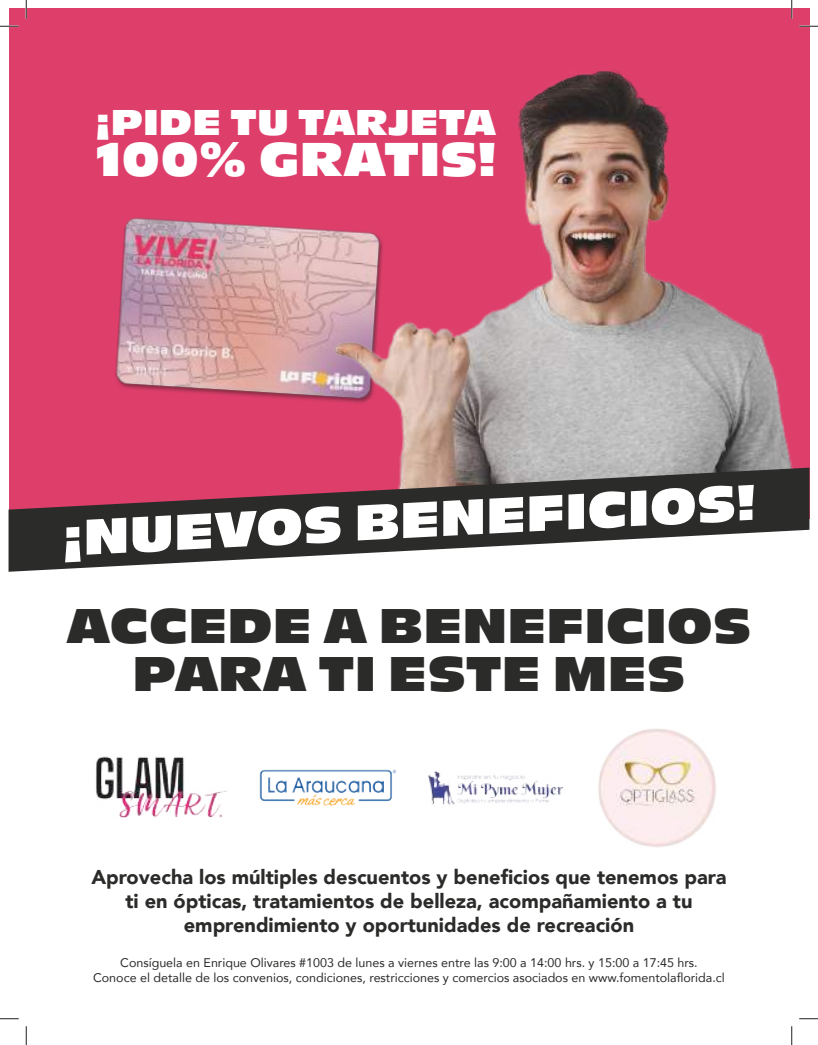
<style>
.page{position:relative;width:818px;height:1045px;background:#fff}
.page>*{position:absolute;margin:0;border:0;box-sizing:border-box;transform-origin:0 0}
.t1{font:800 48.75px "New Nord Wide";color:#fff}
.t2{font:800 47.5px/48.8px "New Nord Wide";color:#2b2b2a;text-align:center}
.t3{font:800 46.25px "New Nord Wide";color:#fff}
.t4{font:800 35px "New Nord Wide";color:#fff}
.t5{font:900 20px/24px "Avenir";color:#2b2b2a;text-align:center}
.t6{font:12.5px/15px "Avenir";color:#2b2b2a;text-align:center}
</style>
<div class="page">
<div style="left:9px;top:9px;width:800px;height:510px;background:#dd3e6a"></div>
<img style="left:115px;top:217px;width:214px;height:184px">
<img style="left:329px;top:69px;width:464px;height:398px">
<svg style="left:9px;top:467px;width:800px;height:105px;fill:#2b2b2a"></svg>
<img style="left:96px;top:756px;width:131px;height:62px">
<img style="left:259px;top:769px;width:138px;height:37px">
<img style="left:428px;top:771px;width:135px;height:34px">
<img style="left:598px;top:729px;width:118px;height:118px">
<svg style="left:0;top:25px;width:19px;height:2px"></svg>
<svg style="left:799px;top:25px;width:19px;height:2px"></svg>
<svg style="left:0;top:1018px;width:19px;height:1px"></svg>
<svg style="left:799px;top:1018px;width:19px;height:1px"></svg>
<svg style="left:25px;top:0;width:2px;height:19px"></svg>
<svg style="left:25px;top:1026px;width:2px;height:19px"></svg>
<svg style="left:791px;top:0;width:1px;height:19px"></svg>
<svg style="left:791px;top:1026px;width:1px;height:19px"></svg>
<h3 class="t4" style="left:96px;top:99px;width:402px">¡PIDE TU TARJETA</h3>
<h3 class="t3" style="left:96px;top:129px;width:402px">100% GRATIS!</h3>
<h1 class="t1" style="left:60px;top:507px;width:695px;rotate:-3deg">¡NUEVOS BENEFICIOS!</h1>
<h2 class="t2" style="left:67px;top:602px;width:686px">ACCEDE A BENEFICIOS<br>PARA TI ESTE MES</h2>
<h3 class="t5" style="left:91px;top:864px;width:637px">Aprovecha los múltiples descuentos y beneficios que tenemos para ti en ópticas, tratamientos de belleza, acompañamiento a tu emprendimiento y oportunidades de recreación</h3>
<p class="t6" style="left:93px;top:955px;width:633px">Consíguela en Enrique Olivares #1003 de lunes a viernes entre las 9:00 a 14:00 hrs. y 15:00 a 17:45 hrs.<br>Conoce el detalle de los convenios, condiciones, restricciones y comercios asociados en www.fomentolaflorida.cl</p>
</div>
